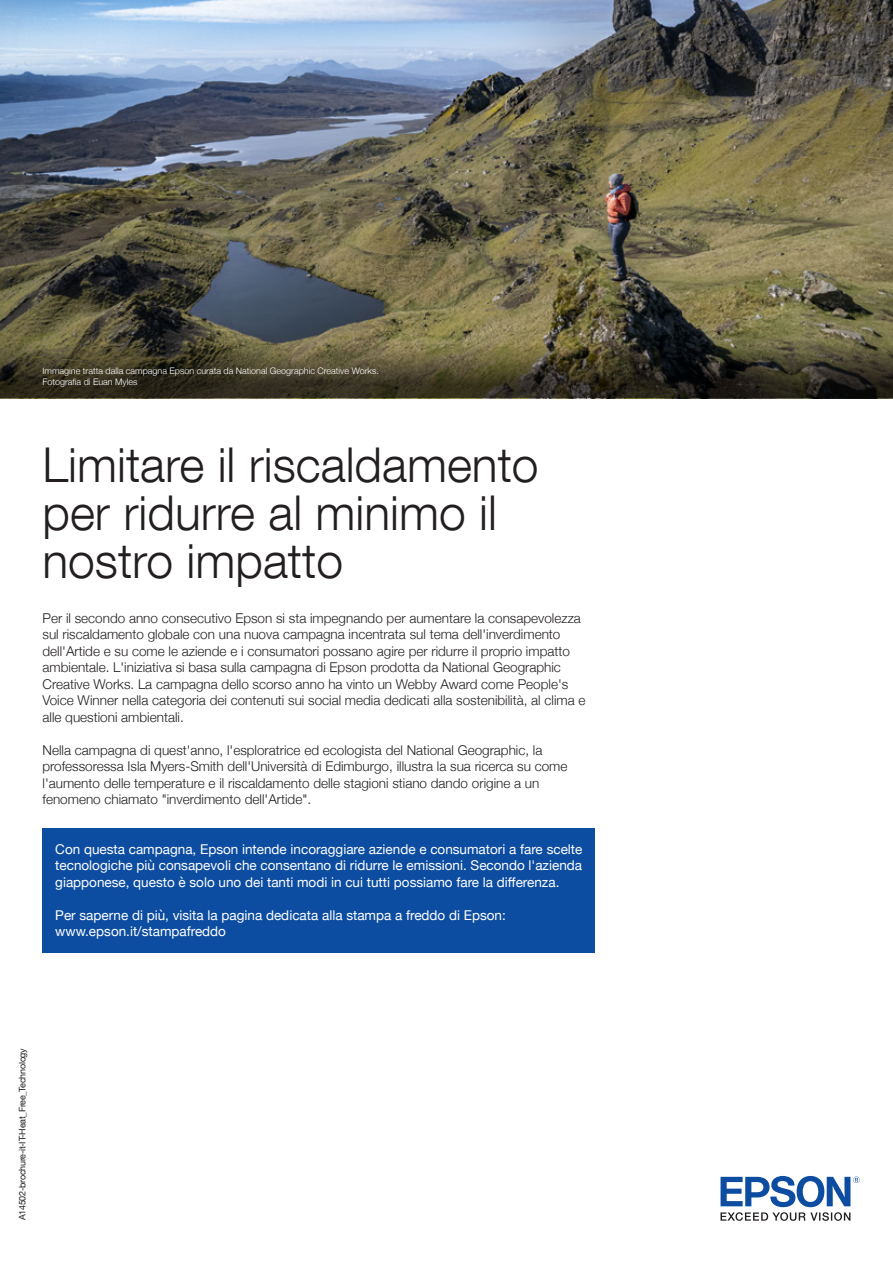
<style>
.page{position:relative;width:893px;height:1263px;background:#fff}
.page>*{position:absolute;margin:0;border:0;box-sizing:border-box;transform-origin:0 0}
.t1{font:300 48px/48px "Helvetica Neue LT Com";color:#231f20}
.t2{font:300 13.5px/16.5px "Helvetica Neue";color:#231f20}
.t3{font:13.5px/16.5px "Helvetica Neue";color:#fff;text-align:justify}
.t4{font:300 9px/10.8px "Helvetica Neue";color:#fff}
.t5{font:9px "Helvetica Neue";letter-spacing:-.03em;color:#231f20}
</style>
<div class="page">
<img style="left:0;top:0;width:893px;height:340px">
<svg style="left:0;top:340px;width:893px;height:58px;background:#413d29"></svg>
<svg style="left:720px;top:1176px;width:140px;height:45px"></svg>
<div style="left:43px;top:828px;width:552px;height:125px;background:#0d4da1"></div>
<p class="t4" style="left:43px;top:365px;width:338px">Immagine tratta dalla campagna Epson curata da National Geographic Creative Works.<br>Fotografia di Euan Myles</p>
<p class="t1" style="left:43px;top:440px;width:498px">Limitare il riscaldamento per ridurre al minimo il nostro impatto</p>
<p class="t2" style="left:43px;top:609px;width:544px">Per il secondo anno consecutivo Epson si sta impegnando per aumentare la consapevolezza sul riscaldamento globale con una nuova campagna incentrata sul tema dell'inverdimento dell'Artide e su come le aziende e i consumatori possano agire per ridurre il proprio impatto ambientale. L'iniziativa si basa sulla campagna di Epson prodotta da National Geographic Creative Works. La campagna dello scorso anno ha vinto un Webby Award come People's Voice Winner nella categoria dei contenuti sui social media dedicati alla sostenibilità, al clima e alle questioni ambientali.</p>
<p class="t2" style="left:43px;top:741px;width:526px">Nella campagna di quest'anno, l'esploratrice ed ecologista del National Geographic, la professoressa Isla Myers-Smith dell'Università di Edimburgo, illustra la sua ricerca su come l'aumento delle temperature e il riscaldamento delle stagioni stiano dando origine a un fenomeno chiamato "inverdimento dell'Artide".</p>
<p class="t3" style="left:55px;top:842px;width:529px">Con questa campagna, Epson intende incoraggiare aziende e consumatori a fare scelte tecnologiche più consapevoli che consentano di ridurre le emissioni. Secondo l'azienda giapponese, questo è solo uno dei tanti modi in cui tutti possiamo fare la differenza.</p>
<p class="t3" style="left:55px;top:908px;width:452px">Per saperne di più, visita la pagina dedicata alla stampa a freddo di Epson: www.epson.it/stampafreddo</p>
<p class="t5" style="left:16px;top:1220px;width:174px;rotate:-90deg">A14502-brochure-it-IT-Heat_Free_Technology</p>
</div>
